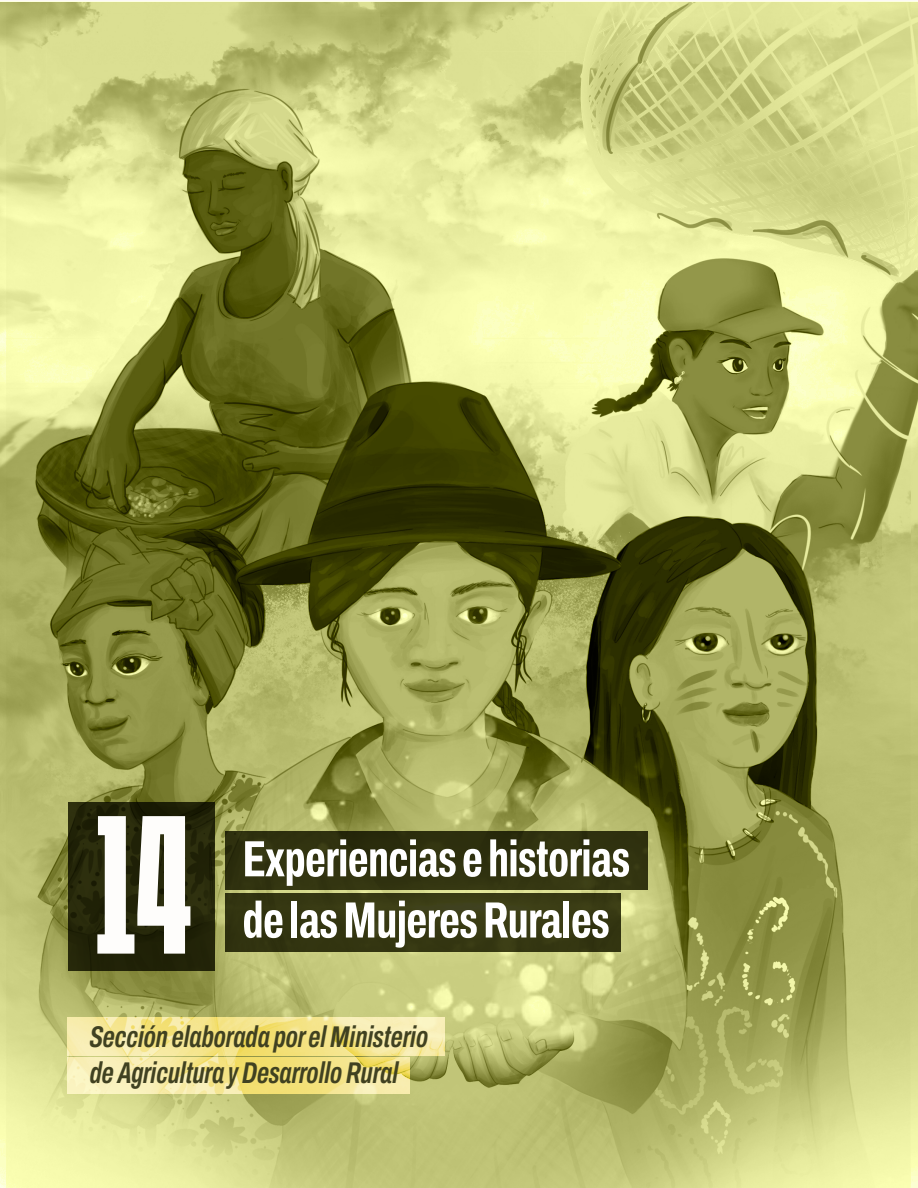
<style>
.page{position:relative;width:918px;height:1188px;background:#fff}
.page>*{position:absolute;margin:0;border:0;box-sizing:border-box;transform-origin:0 0}
.EcoNar_Título1{font:700 180px "Tandelle Rg";color:#fefdfb}
.t1{font:700 extra-condensed 51px/61.2px "Archivo";letter-spacing:-.01em;color:#fff}
.t2{font:italic 600 extra-condensed 30px/36px "Archivo";color:#404121}
</style>
<div class="page">
<img style="left:0;top:2px;width:918px;height:1186px">
<div style="left:69px;top:802px;width:146px;height:169px;background:#222308"></div>
<svg style="left:68px;top:1018px;width:377px;height:38px;background:#f5e695"></svg>
<svg style="left:68px;top:1057px;width:342px;height:37px;background:#f5e797"></svg>
<div style="left:225px;top:832px;width:423px;height:58px;background:#313310"></div>
<div style="left:225px;top:893px;width:396px;height:58px;background:#363812"></div>
<p class="EcoNar_Título1" style="left:86px;top:776px;width:109px">14</p>
<p class="t1" style="left:243px;top:828px;width:389px">Experiencias e historias de las Mujeres Rurales</p>
<p class="t2" style="left:90px;top:1019px;width:340px">Sección elaborada por el Ministerio de Agricultura y Desarrollo Rural</p>
</div>
